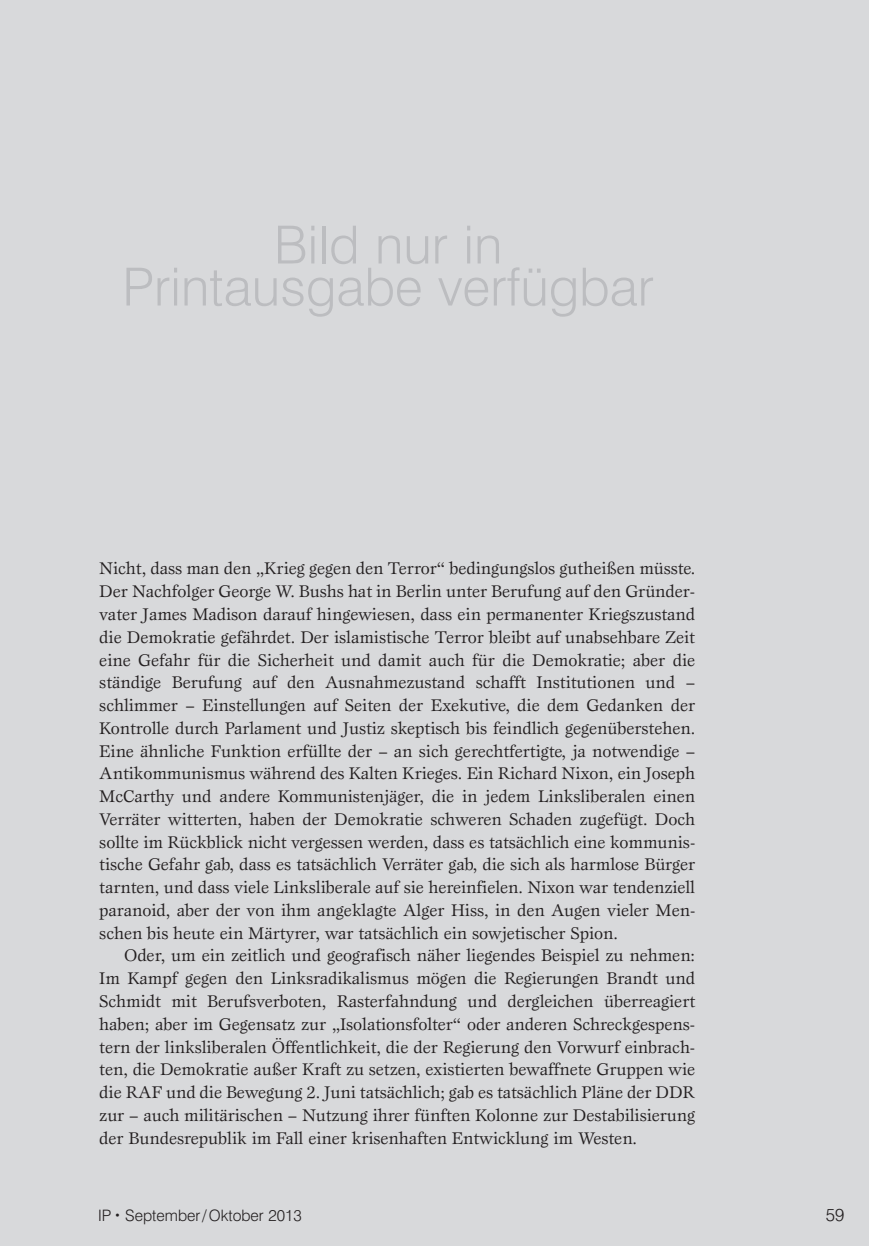
<style>
.page{position:relative;width:869px;height:1246px;background:#fff}
.page>*{position:absolute;margin:0;border:0;box-sizing:border-box;transform-origin:0 0}
.t1{font:300 52.5px/42px "Swiss 721 BT";color:#bcbdc0;text-align:center}
.t2{font:17.5px/22.8px "Esprit Std";letter-spacing:-.005em;color:#231f20;text-align:justify}
.t3{font:300 17.5px "Swiss 721 BT";color:#231f20}
.t4{font:300 15.75px "Swiss 721 BT";color:#231f20}
.s1{font-size:10.5px}
</style>
<div class="page">
<div style="left:0;top:0;width:868px;height:1245px;background:#d8d9db"></div>
<h1 class="t1" style="left:122px;top:223px;width:533px">Bild nur in<br>Printausgabe verfügbar</h1>
<p class="t2" style="left:99px;top:557px;width:597px">Nicht, dass man den „Krieg gegen den Terror“ bedingungslos gutheißen müsste.<br>Der Nachfolger George W. Bushs hat in Berlin unter Berufung auf den Gründer&shy;vater James Madison darauf hingewiesen, dass ein permanenter Kriegszustand die Demokratie gefährdet. Der islamistische Terror bleibt auf unabsehbare Zeit eine Gefahr für die Sicherheit und damit auch für die Demokratie; aber die ständige Berufung auf den Ausnahmezustand schafft Institutionen und – schlimmer – Einstellungen auf Seiten der Exekutive, die dem Gedanken der Kontrolle durch Parlament und Justiz skeptisch bis feindlich gegenüberstehen.<br>Eine ähnliche Funktion erfüllte der – an sich gerechtfertigte, ja notwendige – Antikommunismus während des Kalten Krieges. Ein Richard Nixon, ein Joseph McCarthy und andere Kommunistenjäger, die in jedem Linksliberalen einen Verräter witterten, haben der Demokratie schweren Schaden zugefügt. Doch sollte im Rückblick nicht vergessen werden, dass es tatsächlich eine kommunis&shy;tische Gefahr gab, dass es tatsächlich Verräter gab, die sich als harmlose Bürger tarnten, und dass viele Linksliberale auf sie hereinfielen. Nixon war tendenziell paranoid, aber der von ihm angeklagte Alger Hiss, in den Augen vieler Men&shy;schen bis heute ein Märtyrer, war tatsächlich ein sowjetischer Spion.</p>
<p class="t2" style="left:99px;top:943px;width:597px;text-indent:25px">Oder, um ein zeitlich und geografisch näher liegendes Beispiel zu nehmen:<br>Im Kampf gegen den Linksradikalismus mögen die Regierungen Brandt und Schmidt mit Berufsverboten, Rasterfahndung und dergleichen überreagiert haben; aber im Gegensatz zur „Isolationsfolter“ oder anderen Schreckgespens&shy;tern der linksliberalen Öffentlichkeit, die der Regierung den Vorwurf einbrach&shy;ten, die Demokratie außer Kraft zu setzen, existierten bewaffnete Gruppen wie die RAF und die Bewegung 2. Juni tatsächlich; gab es tatsächlich Pläne der DDR zur – auch militärischen – Nutzung ihrer fünften Kolonne zur Destabilisierung der Bundesrepublik im Fall einer krisenhaften Entwicklung im Westen.</p>
<p class="t4" style="left:209px;top:1205px;width:94px">Oktober 2013</p>
<p class="t3" style="left:825px;top:1203px;width:20px">59</p>
<p class="t4" style="left:98px;top:1205px;width:203px">IP <span class="s1">•</span> September/Oktober 2013</p>
</div>
